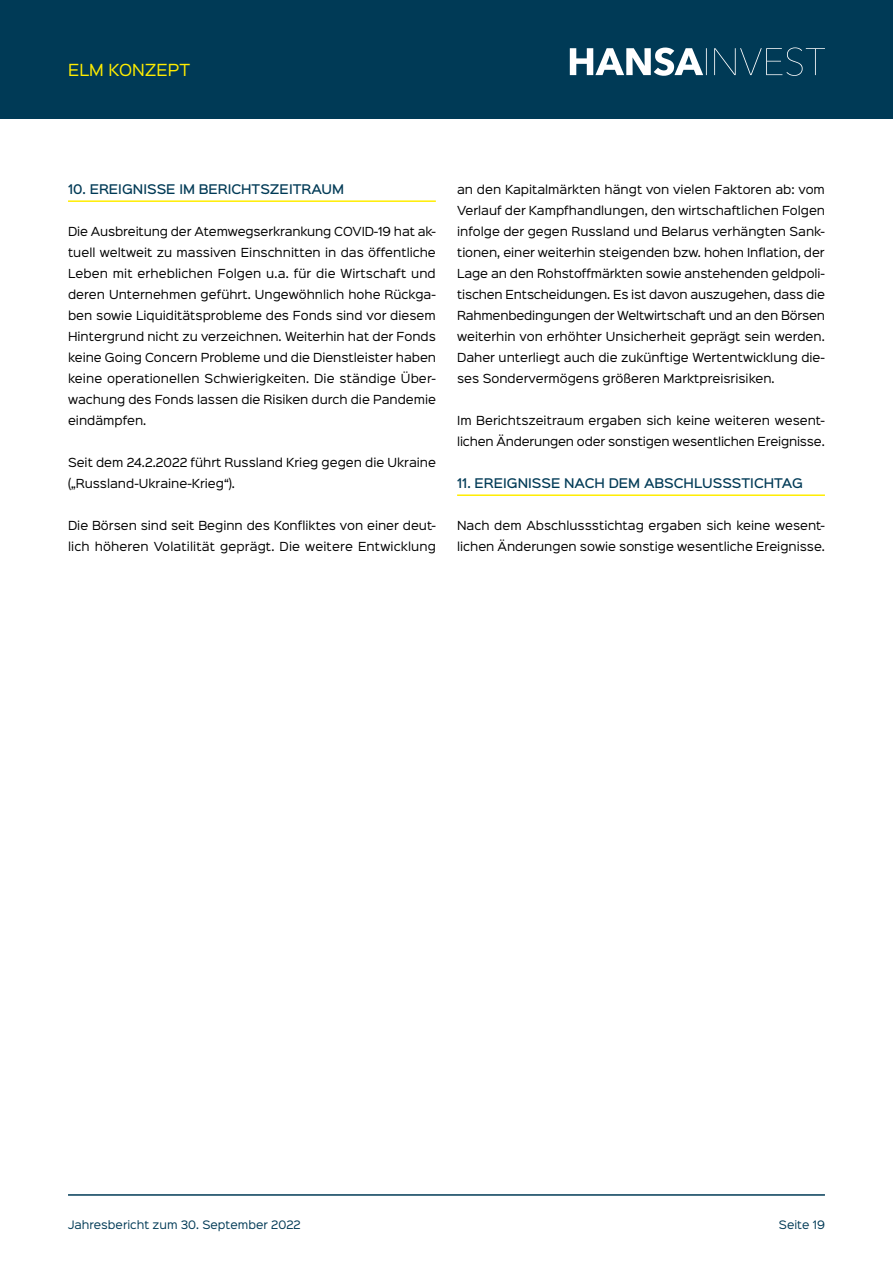
<style>
.page{position:relative;width:893px;height:1263px;background:#fff}
.page>*{position:absolute;margin:0;border:0;box-sizing:border-box;transform-origin:0 0}
.t1{font:15px "Sinkin Sans 400";color:#ffed00}
.t2{font:500 12px "Sinkin Sans 500";color:#003a56}
.t3{font:11.25px/21px "Sinkin Sans 400";color:#000}
.t4{font:10.5px "Sinkin Sans 400";color:#003a56}
</style>
<div class="page">
<div style="left:0;top:0;width:893px;height:119px;background:#003a56"></div>
<svg style="left:570px;top:47px;width:255px;height:29px"></svg>
<hr style="left:68px;top:1194px;width:757px;height:2px;background:#003a56">
<hr style="left:68px;top:200px;width:368px;height:2px;background:#ffed00">
<hr style="left:457px;top:494px;width:368px;height:2px;background:#ffed00">
<h1 class="t1" style="left:68px;top:57px;width:124px">ELM KONZEPT</h1>
<p class="t2" style="left:68px;top:179px;width:278px">10. EREIGNISSE IM BERICHTSZEITRAUM</p>
<p class="t3" style="left:68px;top:220px;width:370px;text-align:justify">Die Ausbreitung der Atemwegserkrankung COVID-19 hat ak&shy;tuell weltweit zu massiven Einschnitten in das öffentliche Leben mit erheblichen Folgen u.a. für die Wirtschaft und deren Unternehmen geführt. Ungewöhnlich hohe Rückga&shy;ben sowie Liquiditätsprobleme des Fonds sind vor diesem Hintergrund nicht zu verzeichnen. Weiterhin hat der Fonds keine Going Concern Probleme und die Dienstleister haben keine operationellen Schwierigkeiten. Die ständige Über&shy;wachung des Fonds lassen die Risiken durch die Pandemie eindämpfen.</p>
<p class="t3" style="left:68px;top:451px;width:370px">Seit dem 24.2.2022 führt Russland Krieg gegen die Ukraine („Russland-Ukraine-Krieg“).</p>
<p class="t3" style="left:68px;top:514px;width:369px">Die Börsen sind seit Beginn des Konfliktes von einer deut&shy;lich höheren Volatilität geprägt. Die weitere Entwicklung</p>
<p class="t3" style="left:457px;top:178px;width:369px;text-align:justify">an den Kapitalmärkten hängt von vielen Faktoren ab: vom Verlauf der Kampfhandlungen, den wirtschaftlichen Folgen infolge der gegen Russland und Belarus verhängten Sank&shy;tionen, einer weiterhin steigenden bzw. hohen Inflation, der Lage an den Rohstoffmärkten sowie anstehenden geldpoli&shy;tischen Entscheidungen. Es ist davon auszugehen, dass die Rahmenbedingungen der Weltwirtschaft und an den Börsen weiterhin von erhöhter Unsicherheit geprägt sein werden.<br>Daher unterliegt auch die zukünftige Wertentwicklung die&shy;ses Sondervermögens größeren Marktpreisrisiken.</p>
<p class="t3" style="left:457px;top:409px;width:369px">Im Berichtszeitraum ergaben sich keine weiteren wesent&shy;lichen Änderungen oder sonstigen wesentlichen Ereignisse.</p>
<p class="t2" style="left:457px;top:473px;width:347px">11. EREIGNISSE NACH DEM ABSCHLUSSSTICHTAG</p>
<p class="t3" style="left:457px;top:514px;width:369px">Nach dem Abschlussstichtag ergaben sich keine wesent&shy;lichen Änderungen sowie sonstige wesentliche Ereignisse.</p>
<p class="t4" style="left:68px;top:1216px;width:234px">Jahresbericht zum 30. September 2022</p>
<p class="t4" style="left:779px;top:1216px;width:48px">Seite 19</p>
</div>
